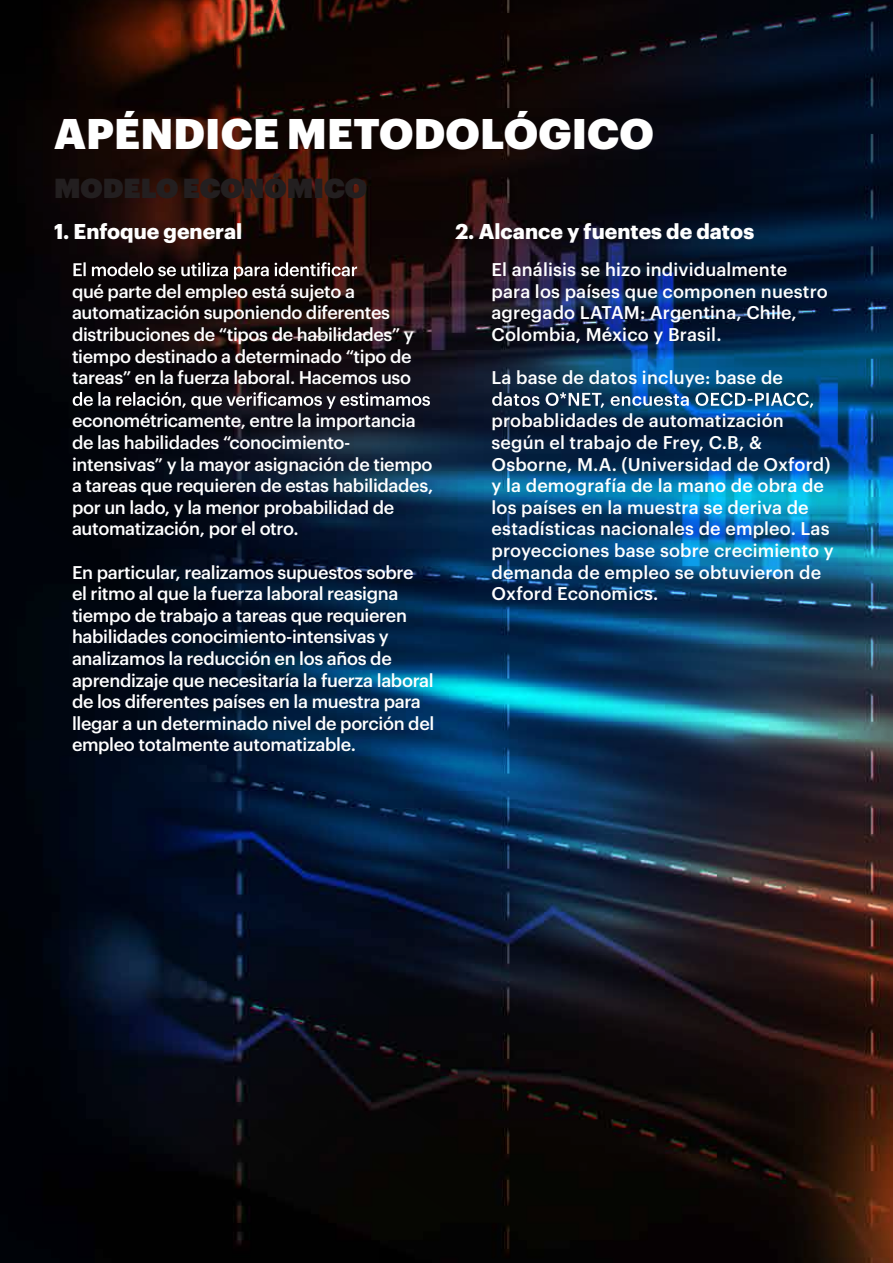
<style>
.page{position:relative;width:893px;height:1263px;background:#fff}
.page>*{position:absolute;margin:0;border:0;box-sizing:border-box;transform-origin:0 0}
.t1{font:900 42px "Graphik";letter-spacing:.005em;color:#fff}
.t2{font:27px "Graphik Super";color:#231f20}
.t3{font:700 21px "Graphik";color:#fff}
.t4{font:500 18px/21.6px "Graphik";letter-spacing:-.02em;color:#fff}
.t5{font:500 18px/21.6px "Graphik";letter-spacing:.01em;color:#fff}
</style>
<div class="page">
<img style="left:0;top:0;width:893px;height:1263px">
<svg style="left:73px;top:262px;width:284px;height:17px"></svg>
<svg style="left:73px;top:392px;width:357px;height:17px;background:#4f4e55"></svg>
<svg style="left:492px;top:392px;width:321px;height:16px"></svg>
<h1 class="t1" style="left:54px;top:101px;width:601px">APÉNDICE METODOLÓGICO</h1>
<h2 class="t2" style="left:54px;top:167px;width:315px">MODELO ECONÓMICO</h2>
<p class="t3" style="left:54px;top:215px;width:190px">1. Enfoque general</p>
<p class="t3" style="left:455px;top:215px;width:300px">2. Alcance y fuentes de datos</p>
<p class="t4" style="left:72px;top:279px;width:343px">qué parte del empleo está sujeto a automatización suponiendo diferentes distribuciones de “tipos de habilidades” y tiempo destinado a determinado “tipo de tareas” en la fuerza laboral. Hacemos uso</p>
<p class="t4" style="left:72px;top:408px;width:363px">econométricamente, entre la importancia de las habilidades “conocimiento&shy;intensivas” y la mayor asignación de tiempo a tareas que requieren de estas habilidades, por un lado, y la menor probabilidad de automatización, por el otro.</p>
<p class="t4" style="left:72px;top:560px;width:364px">En particular, realizamos supuestos sobre<br>el ritmo al que la fuerza laboral reasigna tiempo de trabajo a tareas que requieren habilidades conocimiento-intensivas y analizamos la reducción en los años de aprendizaje que necesitaría la fuerza laboral de los diferentes países en la muestra para llegar a un determinado nivel de porción del empleo totalmente automatizable.</p>
<p class="t5" style="left:491px;top:257px;width:338px">El análisis se hizo individualmente para los países que componen nuestro agregado LATAM: Argentina, Chile, Colombia, México y Brasil.</p>
<p class="t5" style="left:491px;top:365px;width:293px">La base de datos incluye: base de</p>
<p class="t5" style="left:491px;top:408px;width:344px">probablidades de automatización según el trabajo de Frey, C.B, &amp; Osborne, M.A. (Universidad de Oxford) y la demografía de la mano de obra de los países en la muestra se deriva de estadísticas nacionales de empleo. Las proyecciones base sobre crecimiento y demanda de empleo se obtuvieron de Oxford Economics.</p>
</div>
